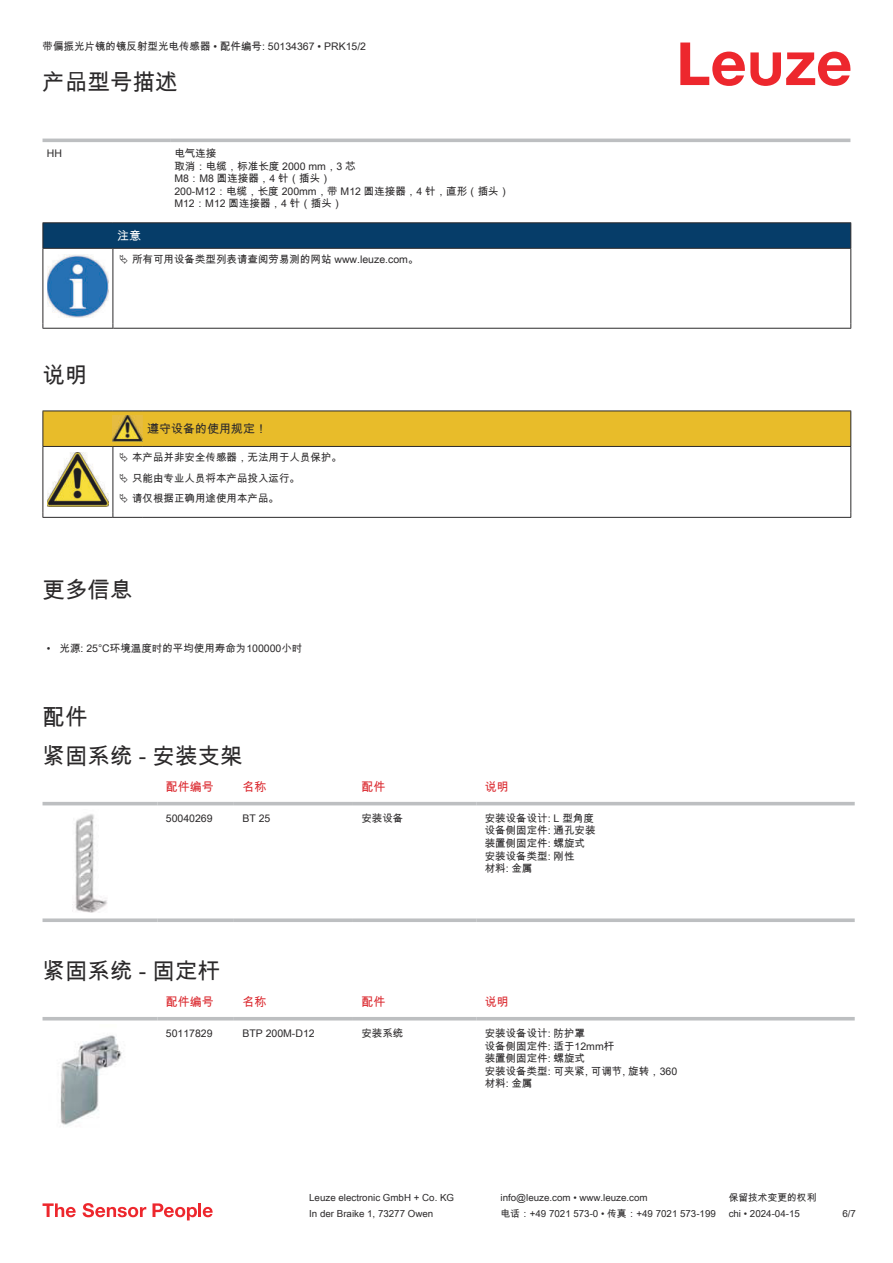
<style>
.page{position:relative;width:893px;height:1263px;background:#fff}
.page>*{position:absolute;margin:0;border:0;box-sizing:border-box;transform-origin:0 0}
.t1{font:22.5px/38.7px "Arial Unicode MS";color:#2b292a}
.t2{font:12px "Arial Unicode MS";color:#db2a30}
.t3{font:12px "Arial Unicode MS";color:#2b292a}
.t4{font:12px "Arial Unicode MS";color:#fff}
.t5{font:10.5px/12.6px "Arial Unicode MS";color:#2b292a}
.t6{font:9.75px "Arial Unicode MS";color:#2b292a}
</style>
<div class="page">
<svg style="left:680px;top:43px;width:170px;height:43px"></svg>
<svg style="left:43px;top:138px;width:807px;height:1px"></svg>
<hr style="left:43px;top:139px;width:127px;height:3px;background:#bdbfc1">
<hr style="left:170px;top:139px;width:680px;height:3px;background:#bdbfc1">
<svg style="left:43px;top:805px;width:812px;height:106px"></svg>
<hr style="left:43px;top:802px;width:114px;height:3px;background:#bdbfc1">
<hr style="left:157px;top:802px;width:77px;height:3px;background:#bdbfc1">
<hr style="left:234px;top:802px;width:119px;height:3px;background:#bdbfc1">
<hr style="left:353px;top:802px;width:123px;height:3px;background:#bdbfc1">
<hr style="left:476px;top:802px;width:379px;height:3px;background:#bdbfc1">
<svg style="left:43px;top:918px;width:114px;height:4px"></svg>
<svg style="left:157px;top:918px;width:77px;height:4px"></svg>
<svg style="left:234px;top:918px;width:119px;height:4px"></svg>
<svg style="left:353px;top:918px;width:123px;height:4px"></svg>
<svg style="left:476px;top:918px;width:379px;height:4px;background:#c4c6c8"></svg>
<img style="left:73px;top:810px;width:37px;height:103px">
<svg style="left:43px;top:1020px;width:812px;height:1px"></svg>
<hr style="left:43px;top:1017px;width:114px;height:3px;background:#bdbfc1">
<hr style="left:157px;top:1017px;width:77px;height:3px;background:#bdbfc1">
<hr style="left:234px;top:1017px;width:119px;height:3px;background:#bdbfc1">
<hr style="left:353px;top:1017px;width:123px;height:3px;background:#bdbfc1">
<hr style="left:476px;top:1017px;width:379px;height:3px;background:#bdbfc1">
<img style="left:60px;top:1035px;width:62px;height:90px">
<svg style="left:43px;top:1203px;width:33px;height:14px"></svg>
<svg style="left:83px;top:1203px;width:63px;height:14px"></svg>
<svg style="left:153px;top:1203px;width:44px;height:17px"></svg>
<hr style="left:198px;top:1203px;width:3px;height:14px;background:#ed272d">
<svg style="left:203px;top:1207px;width:10px;height:10px"></svg>
<svg style="left:44px;top:249px;width:806px;height:79px"></svg>
<hr style="left:43px;top:222px;width:70px;height:1px;background:#2b292a">
<hr style="left:43px;top:248px;width:70px;height:1px;background:#2b292a">
<hr style="left:113px;top:222px;width:738px;height:1px;background:#2b292a">
<svg style="left:43px;top:223px;width:808px;height:25px;background:#063c67"></svg>
<hr style="left:113px;top:248px;width:738px;height:1px;background:#2b292a">
<hr style="left:43px;top:249px;width:1px;height:75px;background:#2b292a">
<hr style="left:113px;top:249px;width:1px;height:75px;background:#2b292a">
<hr style="left:850px;top:249px;width:1px;height:75px;background:#2b292a">
<hr style="left:43px;top:328px;width:70px;height:1px;background:#2b292a">
<hr style="left:113px;top:328px;width:738px;height:1px;background:#2b292a">
<img style="left:47px;top:255px;width:61px;height:62px">
<div style="left:115px;top:249px;width:734px;height:20px;background:#fff"></div>
<hr style="left:43px;top:517px;width:70px;height:1px;background:#2b292a">
<hr style="left:113px;top:517px;width:30px;height:1px;background:#2b292a">
<hr style="left:143px;top:517px;width:708px;height:1px;background:#2b292a">
<svg style="left:43px;top:411px;width:808px;height:106px"></svg>
<p class="t5" style="left:43px;top:40px;width:325px">带偏振光片镜的镜反射型光电传感器 • 配件编号: 50134367 • PRK15/2</p>
<h1 class="t1" style="left:43px;top:62px;width:136px">产品型号描述</h1>
<p class="t5" style="left:47px;top:147px;width:17px">HH</p>
<p class="t5" style="left:174px;top:147px;width:336px">电气连接<br>取消：电缆，标准长度 2000 mm，3 芯<br>M8：M8 圆连接器，4 针（插头）<br>200-M12：电缆，长度 200mm，带 M12 圆连接器，4 针，直形（插头）<br>M12：M12 圆连接器，4 针（插头）</p>
<p class="t4" style="left:117px;top:227px;width:25px">注意</p>
<p class="t5" style="left:132px;top:253px;width:288px">所有可用设备类型列表请查阅劳易测的网站 www.leuze.com。</p>
<h1 class="t1" style="left:43px;top:355px;width:46px">说明</h1>
<p class="t3" style="left:147px;top:420px;width:121px">遵守设备的使用规定！</p>
<p class="t5" style="left:132px;top:447px;width:211px;line-height:20.2px">本产品并非安全传感器，无法用于人员保护。只能由专业人员将本产品投入运行。<br>请仅根据正确用途使用本产品。</p>
<h1 class="t1" style="left:43px;top:570px;width:91px">更多信息</h1>
<p class="t5" style="left:47px;top:642px;width:257px">• 光源: 25°C环境温度时的平均使用寿命为100000小时</p>
<h1 class="t1" style="left:43px;top:697px;width:202px">配件<br>紧固系统 - 安装支架</h1>
<p class="t2" style="left:166px;top:778px;width:49px">配件编号</p>
<p class="t2" style="left:242px;top:778px;width:25px">名称</p>
<p class="t2" style="left:361px;top:778px;width:25px">配件</p>
<p class="t2" style="left:485px;top:778px;width:25px">说明</p>
<p class="t5" style="left:166px;top:812px;width:48px">50040269</p>
<p class="t5" style="left:242px;top:812px;width:30px">BT 25</p>
<p class="t5" style="left:361px;top:812px;width:43px">安装设备</p>
<p class="t5" style="left:485px;top:812px;width:112px">安装设备设计: L 型角度设备侧固定件: 通孔安装装置侧固定件: 螺旋式安装设备类型: 刚性<br>材料: 金属</p>
<h1 class="t1" style="left:43px;top:951px;width:179px">紧固系统 - 固定杆</h1>
<p class="t2" style="left:166px;top:993px;width:49px">配件编号</p>
<p class="t2" style="left:242px;top:993px;width:25px">名称</p>
<p class="t2" style="left:361px;top:993px;width:25px">配件</p>
<p class="t2" style="left:485px;top:993px;width:25px">说明</p>
<p class="t5" style="left:166px;top:1027px;width:48px">50117829</p>
<p class="t5" style="left:242px;top:1027px;width:74px">BTP 200M-D12</p>
<p class="t5" style="left:361px;top:1027px;width:43px">安装系统</p>
<p class="t5" style="left:485px;top:1027px;width:194px">安装设备设计: 防护罩<br>设备侧固定件: 适于12mm杆<br>装置侧固定件: 螺旋式<br>安装设备类型: 可夹紧, 可调节, 旋转，360材料: 金属</p>
<p class="t6" style="left:309px;top:1191px;width:146px">Leuze electronic GmbH + Co. KG</p>
<p class="t6" style="left:501px;top:1191px;width:149px">info@leuze.com • www.leuze.com</p>
<p class="t6" style="left:729px;top:1191px;width:89px">保留技术变更的权利</p>
<p class="t6" style="left:309px;top:1206px;width:126px">In der Braike 1, 73277 Owen</p>
<p class="t6" style="left:501px;top:1206px;width:217px">电话：+49 7021 573-0 • 传真：+49 7021 573-199</p>
<p class="t6" style="left:729px;top:1206px;width:73px">chi • 2024-04-15</p>
<p class="t6" style="left:842px;top:1206px;width:15px">6/7</p>
</div>
